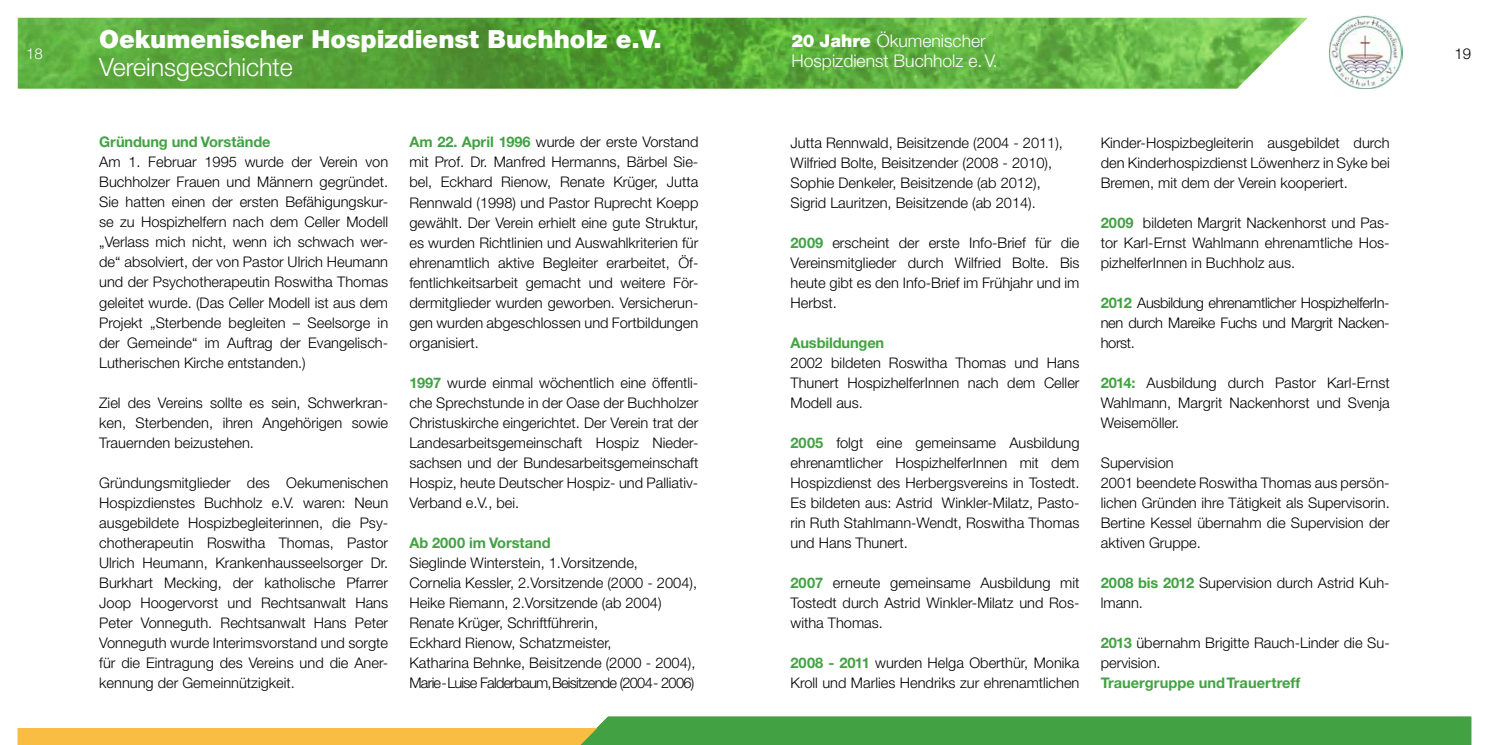
<style>
.page{position:relative;width:1489px;height:745px;background:#fff}
.page>*{position:absolute;margin:0;border:0;box-sizing:border-box;transform-origin:0 0}
.t1{font:900 25px "Helvetica Neue LT";color:#fff}
.t2{font:300 25px "Helvetica Neue LT";color:#fff}
.t3{font:300 17.5px/20px "Helvetica Neue LT";color:#fff}
.t4{font:300 15px "Helvetica Neue LT";color:#fff}
.t5{font:300 15px "Helvetica Neue LT";color:#000}
.t6{font:300 14.62px/20px "Helvetica Neue LT";color:#000;text-align:justify}
.t7{font:700 14.62px "Helvetica Neue CE";letter-spacing:-.01em;color:#42a243}
.s1{font-weight:900}
.s2{font-family:"Helvetica Neue CE";font-weight:700;color:#42a243}
</style>
<div class="page">
<img style="left:18px;top:18px;width:1288px;height:71px">
<img style="left:1329px;top:15px;width:73px;height:74px">
<svg style="left:18px;top:716px;width:1452px;height:28px"></svg>
<h1 class="t1" style="left:99px;top:24px;width:564px">Oekumenischer Hospizdienst Buchholz e.V.</h1>
<h1 class="t2" style="left:99px;top:52px;width:195px">Vereinsgeschichte</h1>
<p class="t3" style="left:791px;top:31px;width:208px"><span class="s1">20 Jahre</span> Ökumenischer<br>Hospizdienst Buchholz e.V.</p>
<p class="t4" style="left:26px;top:45px;width:18px">18</p>
<p class="t5" style="left:1454px;top:45px;width:18px">19</p>
<p class="t7" style="left:99px;top:133px;width:173px">Gründung und Vorstände</p>
<p class="t6" style="left:99px;top:152px;width:290px">Am 1. Februar 1995 wurde der Verein von Buchholzer Frauen und Männern gegründet.<br>Sie hatten einen der ersten Befähigungskur&shy;se zu Hospizhelfern nach dem Celler Modell „Verlass mich nicht, wenn ich schwach wer&shy;de“ absolviert, der von Pastor Ulrich Heumann und der Psychotherapeutin Roswitha Thomas geleitet wurde. (Das Celler Modell ist aus dem Projekt „Sterbende begleiten – Seelsorge in der Gemeinde“ im Auftrag der Evangelisch-Lutherischen Kirche entstanden.)</p>
<p class="t6" style="left:99px;top:392px;width:290px">Ziel des Vereins sollte es sein, Schwerkran&shy;ken, Sterbenden, ihren Angehörigen sowie Trauernden beizustehen.</p>
<p class="t6" style="left:99px;top:472px;width:290px">Gründungsmitglieder des Oekumenischen Hospizdienstes Buchholz e.V. waren: Neun ausgebildete Hospizbegleiterinnen, die Psy&shy;chotherapeutin Roswitha Thomas, Pastor Ulrich Heumann, Krankenhausseelsorger Dr.<br>Burkhart Mecking, der katholische Pfarrer Joop Hoogervorst und Rechtsanwalt Hans Peter Vonneguth. Rechtsanwalt Hans Peter Vonneguth wurde Interimsvorstand und sorgte für die Eintragung des Vereins und die Aner&shy;kennung der Gemeinnützigkeit.</p>
<p class="t6" style="left:409px;top:132px;width:290px"><span class="s2">Am 22. April 1996</span> wurde der erste Vorstand mit Prof. Dr. Manfred Hermanns, Bärbel Sie&shy;bel, Eckhard Rienow, Renate Krüger, Jutta Rennwald (1998) und Pastor Ruprecht Koepp gewählt. Der Verein erhielt eine gute Struktur, es wurden Richtlinien und Auswahlkriterien für ehrenamtlich aktive Begleiter erarbeitet, Öf&shy;fentlichkeitsarbeit gemacht und weitere För&shy;dermitglieder wurden geworben. Versicherun&shy;gen wurden abgeschlossen und Fortbildungen organisiert.</p>
<p class="t6" style="left:409px;top:372px;width:290px"><span class="s2">1997</span> wurde einmal wöchentlich eine öffentli&shy;che Sprechstunde in der Oase der Buchholzer Christuskirche eingerichtet. Der Verein trat der Landesarbeitsgemeinschaft Hospiz Nieder&shy;sachsen und der Bundesarbeitsgemeinschaft Hospiz, heute Deutscher Hospiz- und Palliativ-Verband e.V., bei.</p>
<p class="t7" style="left:409px;top:533px;width:143px">Ab 2000 im Vorstand</p>
<p class="t6" style="left:409px;top:552px;width:289px;text-align:left">Sieglinde Winterstein, 1.Vorsitzende,<br>Cornelia Kessler, 2.Vorsitzende (2000 - 2004), Heike Riemann, 2.Vorsitzende (ab 2004)<br>Renate Krüger, Schriftführerin,<br>Eckhard Rienow, Schatzmeister,<br>Katharina Behnke, Beisitzende (2000 - 2004), Marie-Luise Falderbaum,Beisitzende (2004- 2006)</p>
<p class="t6" style="left:790px;top:132px;width:274px;text-align:left">Jutta Rennwald, Beisitzende (2004 - 2011), Wilfried Bolte, Beisitzender (2008 - 2010), Sophie Denkeler, Beisitzende (ab 2012), Sigrid Lauritzen, Beisitzende (ab 2014).</p>
<p class="t6" style="left:790px;top:232px;width:290px"><span class="s2">2009</span> erscheint der erste Info-Brief für die Vereinsmitglieder durch Wilfried Bolte. Bis heute gibt es den Info-Brief im Frühjahr und im Herbst.</p>
<p class="t7" style="left:790px;top:333px;width:95px">Ausbildungen</p>
<p class="t6" style="left:790px;top:352px;width:290px">2002 bildeten Roswitha Thomas und Hans Thunert HospizhelferInnen nach dem Celler Modell aus.</p>
<p class="t6" style="left:790px;top:432px;width:290px"><span class="s2">2005</span> folgt eine gemeinsame Ausbildung ehrenamtlicher HospizhelferInnen mit dem Hospizdienst des Herbergsvereins in Tostedt.<br>Es bildeten aus: Astrid Winkler-Milatz, Pasto&shy;rin Ruth Stahlmann-Wendt, Roswitha Thomas und Hans Thunert.</p>
<p class="t6" style="left:790px;top:572px;width:290px"><span class="s2">2007</span> erneute gemeinsame Ausbildung mit Tostedt durch Astrid Winkler-Milatz und Ros&shy;witha Thomas.</p>
<p class="t6" style="left:790px;top:652px;width:290px"><span class="s2">2008 - 2011</span> wurden Helga Oberthür, Monika<br>Kroll und Marlies Hendriks zur ehrenamtlichen</p>
<p class="t6" style="left:1100px;top:132px;width:290px">Kinder-Hospizbegleiterin ausgebildet durch den Kinderhospizdienst Löwenherz in Syke bei Bremen, mit dem der Verein kooperiert.</p>
<p class="t6" style="left:1100px;top:212px;width:290px"><span class="s2">2009</span> bildeten Margrit Nackenhorst und Pas&shy;tor Karl-Ernst Wahlmann ehrenamtliche Hos&shy;pizhelferInnen in Buchholz aus.</p>
<p class="t6" style="left:1100px;top:292px;width:290px"><span class="s2">2012</span> Ausbildung ehrenamtlicher HospizhelferIn&shy;nen durch Mareike Fuchs und Margrit Nacken&shy;horst.</p>
<p class="t6" style="left:1100px;top:372px;width:290px"><span class="s2">2014:</span> Ausbildung durch Pastor Karl-Ernst Wahlmann, Margrit Nackenhorst und Svenja Weisemöller.</p>
<p class="t6" style="left:1100px;top:452px;width:290px;text-align:left">Supervision<br>2001 beendete Roswitha Thomas aus persön&shy;lichen Gründen ihre Tätigkeit als Supervisorin.<br>Bertine Kessel übernahm die Supervision der aktiven Gruppe.</p>
<p class="t6" style="left:1100px;top:572px;width:290px"><span class="s2">2008 bis 2012</span> Supervision durch Astrid Kuh&shy;lmann.</p>
<p class="t6" style="left:1100px;top:632px;width:290px"><span class="s2">2013</span> übernahm Brigitte Rauch-Linder die Su&shy;pervision.</p>
<p class="t7" style="left:1100px;top:673px;width:201px">Trauergruppe und Trauertreff</p>
</div>
